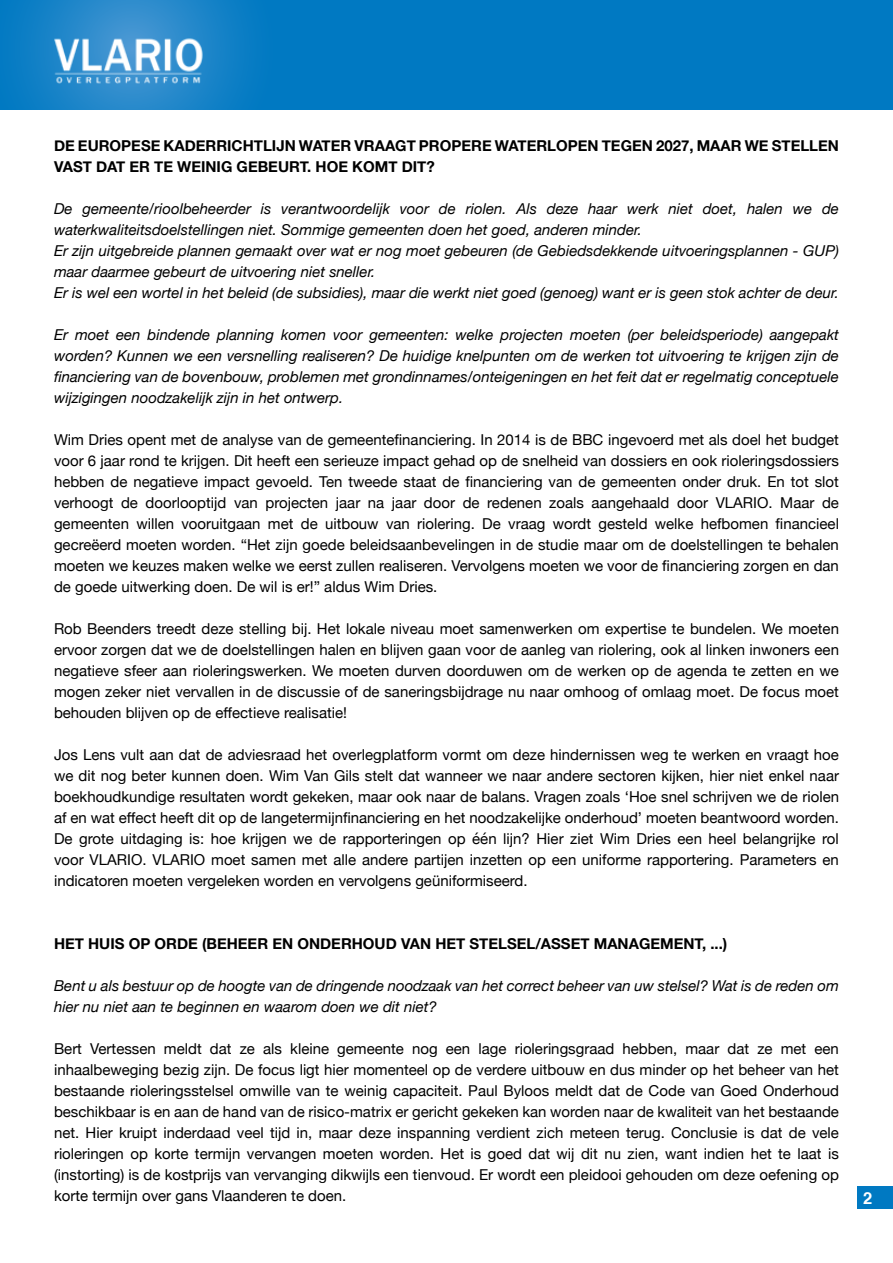
<style>
.page{position:relative;width:893px;height:1263px;background:#fff}
.page>*{position:absolute;margin:0;border:0;box-sizing:border-box;transform-origin:0 0}
.t1{font:700 16.5px "Helvetica";color:#fff}
.t2{font:15px/21px "Helvetica Neue";color:#000;text-align:justify}
.t3{font:italic 15px/21px "Helvetica Neue";color:#000}
.t4{font:700 15px/21px "Helvetica Neue";color:#000}
</style>
<div class="page">
<div style="left:857px;top:1186px;width:36px;height:23px;background:#0079c2"></div>
<div style="left:270px;top:0;width:623px;height:110px;background:#0079c2"></div>
<svg style="left:0;top:0;width:270px;height:110px;background:#1883c7"></svg>
<img style="left:52px;top:36px;width:152px;height:49px">
<p class="t4" style="left:54px;top:135px;width:786px">DE EUROPESE KADERRICHTLIJN WATER VRAAGT PROPERE WATERLOPEN TEGEN 2027, MAAR WE STELLEN<br>VAST DAT ER TE WEINIG GEBEURT. HOE KOMT DIT?</p>
<p class="t3" style="left:54px;top:199px;width:786px">De gemeente/rioolbeheerder is verantwoordelijk voor de riolen. Als deze haar werk niet doet, halen we de waterkwaliteitsdoelstellingen niet. Sommige gemeenten doen het goed, anderen minder.<br>Er zijn uitgebreide plannen gemaakt over wat er nog moet gebeuren (de Gebiedsdekkende uitvoeringsplannen - GUP) maar daarmee gebeurt de uitvoering niet sneller.<br>Er is wel een wortel in het beleid (de subsidies), maar die werkt niet goed (genoeg) want er is geen stok achter de deur.</p>
<p class="t3" style="left:54px;top:325px;width:786px;text-align:justify">Er moet een bindende planning komen voor gemeenten: welke projecten moeten (per beleidsperiode) aangepakt worden? Kunnen we een versnelling realiseren? De huidige knelpunten om de werken tot uitvoering te krijgen zijn de financiering van de bovenbouw, problemen met grondinnames/onteigeningen en het feit dat er regelmatig conceptuele wijzigingen noodzakelijk zijn in het ontwerp.</p>
<p class="t2" style="left:54px;top:430px;width:786px">Wim Dries opent met de analyse van de gemeentefinanciering. In 2014 is de BBC ingevoerd met als doel het budget voor 6 jaar rond te krijgen. Dit heeft een serieuze impact gehad op de snelheid van dossiers en ook rioleringsdossiers hebben de negatieve impact gevoeld. Ten tweede staat de financiering van de gemeenten onder druk. En tot slot verhoogt de doorlooptijd van projecten jaar na jaar door de redenen zoals aangehaald door VLARIO. Maar de gemeenten willen vooruitgaan met de uitbouw van riolering. De vraag wordt gesteld welke hefbomen financieel gecreëerd moeten worden. “Het zijn goede beleidsaanbevelingen in de studie maar om de doelstellingen te behalen moeten we keuzes maken welke we eerst zullen realiseren. Vervolgens moeten we voor de financiering zorgen en dan de goede uitwerking doen. De wil is er!” aldus Wim Dries.</p>
<p class="t2" style="left:54px;top:619px;width:786px">Rob Beenders treedt deze stelling bij. Het lokale niveau moet samenwerken om expertise te bundelen. We moeten ervoor zorgen dat we de doelstellingen halen en blijven gaan voor de aanleg van riolering, ook al linken inwoners een negatieve sfeer aan rioleringswerken. We moeten durven doorduwen om de werken op de agenda te zetten en we mogen zeker niet vervallen in de discussie of de saneringsbijdrage nu naar omhoog of omlaag moet. De focus moet behouden blijven op de effectieve realisatie!</p>
<p class="t2" style="left:54px;top:745px;width:787px">Jos Lens vult aan dat de adviesraad het overlegplatform vormt om deze hindernissen weg te werken en vraagt hoe we dit nog beter kunnen doen. Wim Van Gils stelt dat wanneer we naar andere sectoren kijken, hier niet enkel naar boekhoudkundige resultaten wordt gekeken, maar ook naar de balans. Vragen zoals ‘Hoe snel schrijven we de riolen af en wat effect heeft dit op de langetermijnfinanciering en het noodzakelijke onderhoud’ moeten beantwoord worden.<br>De grote uitdaging is: hoe krijgen we de rapporteringen op één lijn? Hier ziet Wim Dries een heel belangrijke rol voor VLARIO. VLARIO moet samen met alle andere partijen inzetten op een uniforme rapportering. Parameters en indicatoren moeten vergeleken worden en vervolgens geüniformiseerd.</p>
<p class="t4" style="left:54px;top:933px;width:675px">HET HUIS OP ORDE (BEHEER EN ONDERHOUD VAN HET STELSEL/ASSET MANAGEMENT, ...)</p>
<p class="t3" style="left:54px;top:976px;width:786px">Bent u als bestuur op de hoogte van de dringende noodzaak van het correct beheer van uw stelsel? Wat is de reden om hier nu niet aan te beginnen en waarom doen we dit niet?</p>
<p class="t2" style="left:54px;top:1039px;width:786px">Bert Vertessen meldt dat ze als kleine gemeente nog een lage rioleringsgraad hebben, maar dat ze met een inhaalbeweging bezig zijn. De focus ligt hier momenteel op de verdere uitbouw en dus minder op het beheer van het bestaande rioleringsstelsel omwille van te weinig capaciteit. Paul Byloos meldt dat de Code van Goed Onderhoud beschikbaar is en aan de hand van de risico-matrix er gericht gekeken kan worden naar de kwaliteit van het bestaande net. Hier kruipt inderdaad veel tijd in, maar deze inspanning verdient zich meteen terug. Conclusie is dat de vele rioleringen op korte termijn vervangen moeten worden. Het is goed dat wij dit nu zien, want indien het te laat is (instorting) is de kostprijs van vervanging dikwijls een tienvoud. Er wordt een pleidooi gehouden om deze oefening op korte termijn over gans Vlaanderen te doen.</p>
<p class="t1" style="left:863px;top:1184px;width:11px">2</p>
</div>
